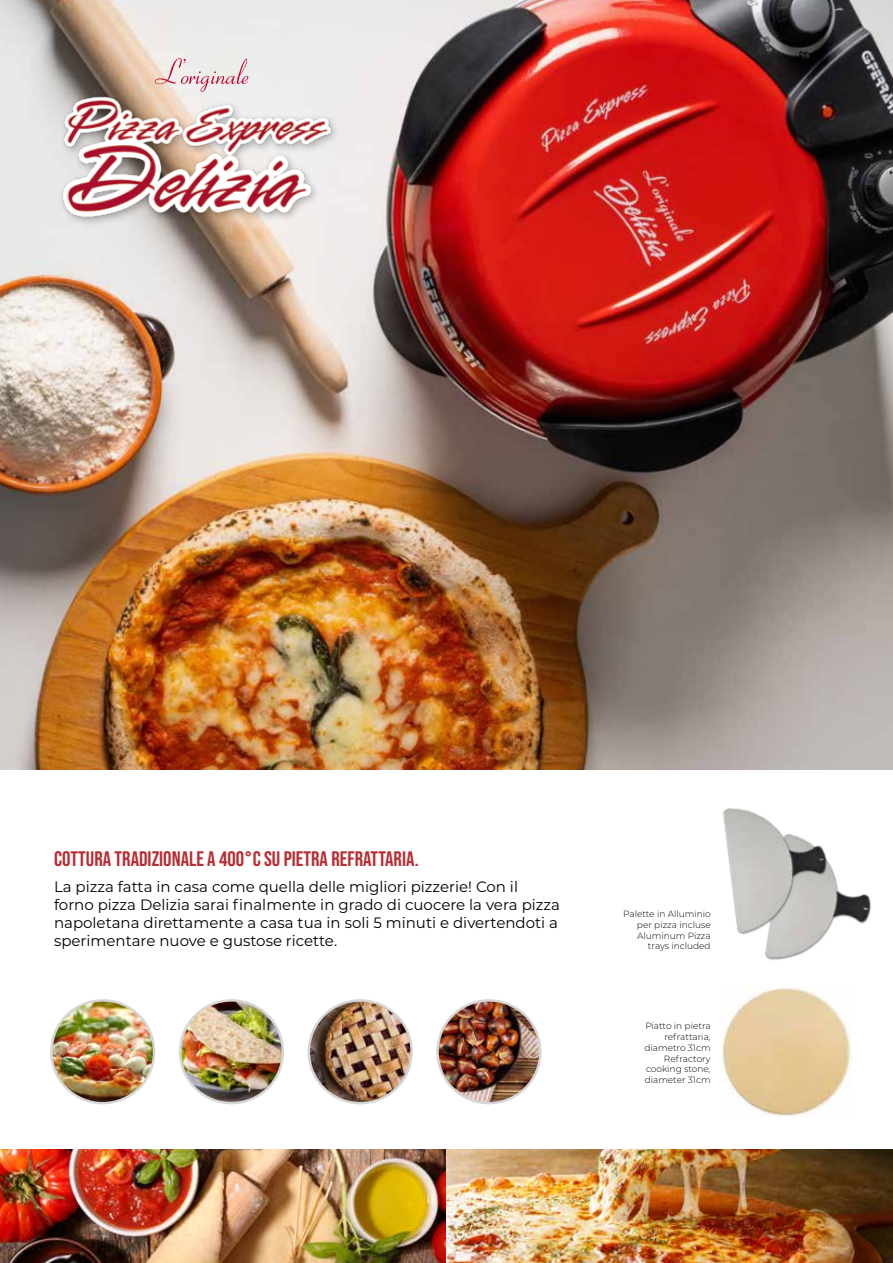
<style>
.page{position:relative;width:893px;height:1263px;background:#fff}
.page>*{position:absolute;margin:0;border:0;box-sizing:border-box;transform-origin:0 0}
.t1{font:21px "Bebas Neue";color:#b92c32}
.t2{font:15px/18px "Montserrat";color:#000}
.t3{font:300 9px/10.8px "Montserrat";color:#000;text-align:right}
</style>
<div class="page">
<img style="left:0;top:0;width:893px;height:769px">
<img style="left:721px;top:986px;width:130px;height:130px">
<img style="left:765px;top:894px;width:106px;height:66px">
<img style="left:722px;top:808px;width:124px;height:140px">
<img style="left:180px;top:1000px;width:103px;height:103px;border-radius:51px">
<div style="left:179px;top:999px;width:105px;height:105px;border:2px solid #d6d6d6;border-radius:50%"></div>
<img style="left:51px;top:1000px;width:103px;height:103px;border-radius:51px">
<div style="left:50px;top:999px;width:105px;height:105px;border:2px solid #d6d6d6;border-radius:50%"></div>
<img style="left:309px;top:1000px;width:103px;height:103px;border-radius:51px">
<div style="left:308px;top:999px;width:105px;height:105px;border:2px solid #d6d6d6;border-radius:50%"></div>
<img style="left:438px;top:1000px;width:102px;height:103px;border-radius:51px">
<div style="left:436px;top:999px;width:106px;height:105px;border:2px solid #d6d6d6;border-radius:50%"></div>
<img style="left:10px;top:0;width:340px;height:272px">
<img style="left:0;top:1149px;width:893px;height:114px">
<h1 class="t1" style="left:54px;top:846px;width:366px">COTTURA TRADIZIONALE A 400°C SU PIETRA REFRATTARIA.</h1>
<p class="t2" style="left:54px;top:877px;width:508px">La pizza fatta in casa come quella delle migliori pizzerie! Con il forno pizza Delizia sarai finalmente in grado di cuocere la vera pizza napoletana direttamente a casa tua in soli 5 minuti e divertendoti a sperimentare nuove e gustose ricette.</p>
<p class="t3" style="left:623px;top:908px;width:89px">Palette in Alluminio per pizza incluse<br>Aluminum Pizza trays included</p>
<p class="t3" style="left:644px;top:1020px;width:68px">Piatto in pietra refrattaria, diametro 31cm<br>Refractory cooking stone, diameter 31cm</p>
</div>
